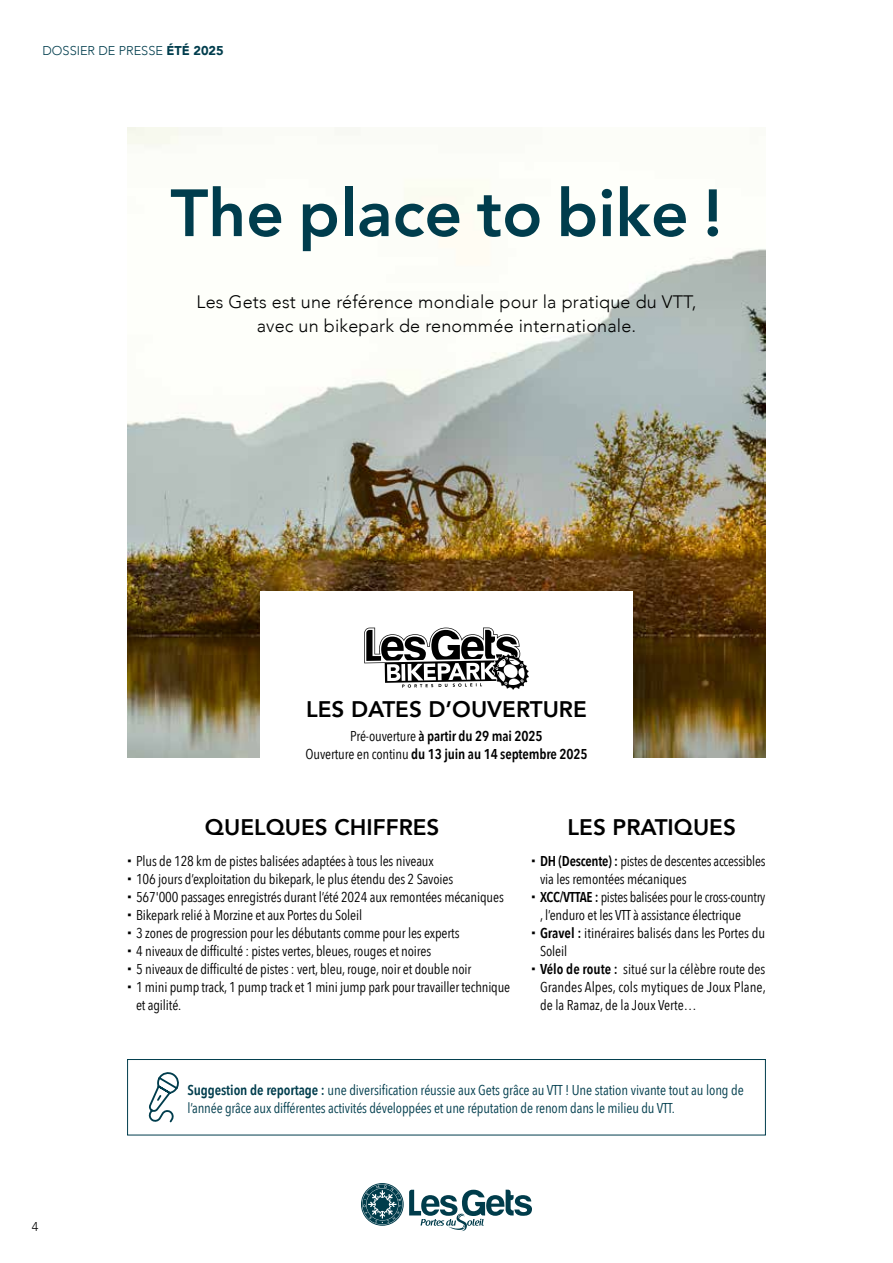
<style>
.page{position:relative;width:893px;height:1263px;background:#fff}
.page>*{position:absolute;margin:0;border:0;box-sizing:border-box;transform-origin:0 0}
.t1{font:800 66px "Avenir";color:#003d4d}
.t2{font:800 22.5px "Avenir";color:#000}
.t3{font:300 18px/24px "Avenir";letter-spacing:.01em;color:#000;text-align:center}
.t4{font:14.25px/18px "Avenir Next Condensed";letter-spacing:-.01em;color:#000}
.t5{font:14.25px/18px "Avenir Next Condensed";letter-spacing:-.01em;color:#003d4d}
.t6{font:600 14.25px/18px "Avenir Next Condensed";letter-spacing:-.01em;color:#000;text-align:center}
.t7{font:300 12.75px "Avenir";color:#003d4d}
.t8{font:300 12.75px "Avenir";color:#000}
.s1{font-weight:900}
.s2{font-weight:400}
.s3{font-weight:600}
</style>
<div class="page">
<svg style="left:361px;top:1183px;width:171px;height:48px"></svg>
<div style="left:127px;top:1059px;width:639px;height:76px;border:1px solid #003d4d"></div>
<svg style="left:149px;top:1072px;width:30px;height:51px"></svg>
<img style="left:128px;top:128px;width:637px;height:630px">
<div style="left:260px;top:591px;width:372px;height:168px;background:#fff"></div>
<svg style="left:364px;top:627px;width:165px;height:63px"></svg>
<p class="t7" style="left:43px;top:43px;width:183px">DOSSIER DE PRESSE <span class="s1">ÉTÉ 2025</span></p>
<h1 class="t1" style="left:170px;top:177px;width:554px">The place to bike !</h1>
<p class="t3" style="left:196px;top:290px;width:501px">Les Gets est une référence mondiale pour la pratique du VTT, avec un bikepark de renommée internationale.</p>
<h2 class="t2" style="left:306px;top:696px;width:282px">LES DATES D’OUVERTURE</h2>
<p class="t6" style="left:305px;top:728px;width:283px"><span class="s2">Pré-ouverture</span> à partir du 29 mai 2025<br><span class="s2">Ouverture en continu</span> du 13 juin au 14 septembre 2025</p>
<h2 class="t2" style="left:205px;top:815px;width:236px">QUELQUES CHIFFRES</h2>
<p class="t4" style="left:136px;top:852px;width:376px">Plus de 128 km de pistes balisées adaptées à tous les niveaux<br>106 jours d’exploitation du bikepark, le plus étendu des 2 Savoies<br>567'000 passages enregistrés durant l’été 2024 aux remontées mécaniques Bikepark relié à Morzine et aux Portes du Soleil<br>3 zones de progression pour les débutants comme pour les experts<br>4 niveaux de difficulté : pistes vertes, bleues, rouges et noires<br>5 niveaux de difficulté de pistes : vert, bleu, rouge, noir et double noir<br>1 mini pump track, 1 pump track et 1 mini jump park pour travailler technique et agilité.</p>
<h2 class="t2" style="left:568px;top:815px;width:170px">LES PRATIQUES</h2>
<p class="t4" style="left:540px;top:852px;width:227px"><span class="s3">DH (Descente) :</span> pistes de descentes accessibles via les remontées mécaniques<br><span class="s3">XCC/VTTAE :</span> pistes balisées pour le cross-country , l’enduro et les VTT à assistance électrique <span class="s3">Gravel :</span> itinéraires balisés dans les Portes du Soleil<br><span class="s3">Vélo de route :</span> situé sur la célèbre route des Grandes Alpes, cols mytiques de Joux Plane, de la Ramaz, de la Joux Verte…</p>
<p class="t8" style="left:32px;top:1220px;width:8px">4</p>
<p class="t5" style="left:187px;top:1081px;width:558px"><span class="s3">Suggestion de reportage :</span> une diversification réussie aux Gets grâce au VTT ! Une station vivante tout au long de l’année grâce aux différentes activités développées et une réputation de renom dans le milieu du VTT.</p>
</div>
